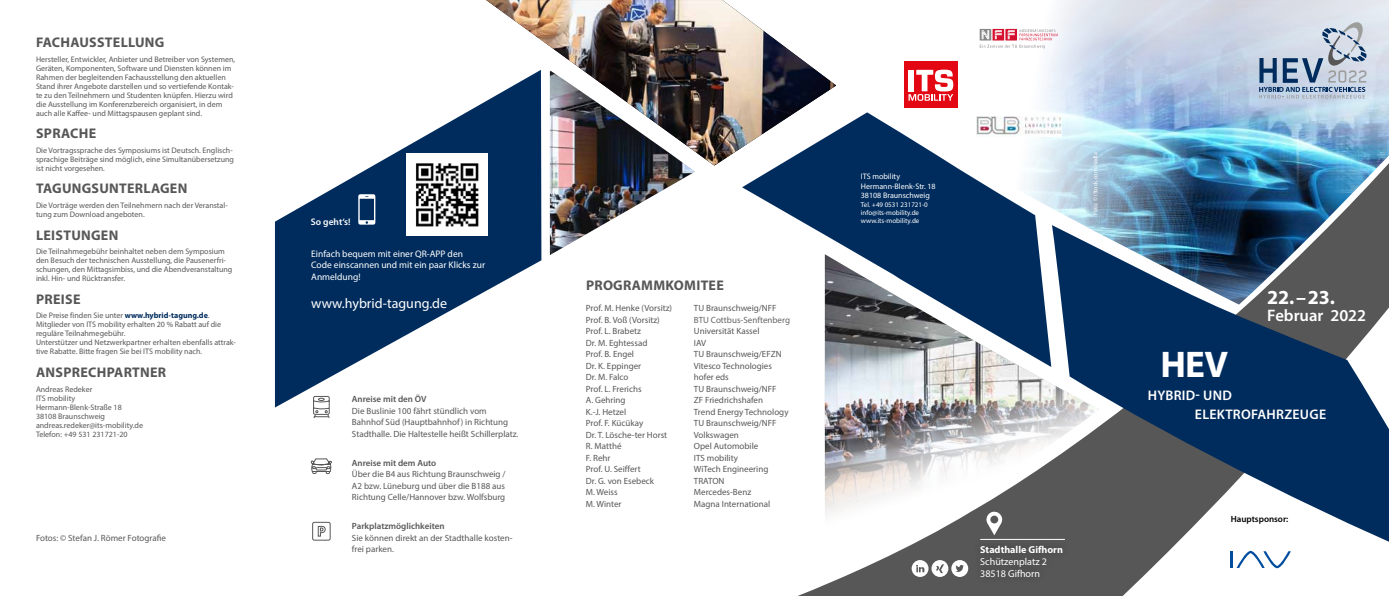
<style>
.page{position:relative;width:1389px;height:596px;background:#fff}
.page>*{position:absolute;margin:0;border:0;box-sizing:border-box;transform-origin:0 0}
.t1{font:700 37.2px "Myriad Pro";color:#fff}
.t2{font:700 19.9px "Myriad Pro";color:#fff}
.t3{font:600 16.7px "Myriad Pro";color:#fff}
.t4{font:700 14px "Myriad Pro";letter-spacing:.02em;color:#585757}
.t5{font:14px "Myriad Pro";color:#fff}
.t6{font:600 13.9px/19.3px "Myriad Pro";letter-spacing:.02em;color:#fff}
.t7{font:10.1px/12.1px "Myriad Pro";color:#fff}
.t8{font:700 10.1px "Myriad Pro";color:#fff}
.t9{font:9.5px/11.4px "Myriad Pro";color:#fff}
.t10{font:600 9.5px "Myriad Pro";color:#fff}
.t11{font:9px/11.5px "Myriad Pro";color:#585757}
.t12{font:600 9px "Myriad Pro";color:#585757}
.t13{font:9px "Myriad Pro";color:#595858}
.t14{font:9px "Myriad Pro";color:#666363}
.t15{font:600 9px "Myriad Pro";color:#000}
.t16{font:8px/9px "Myriad Pro";color:#585757}
.t17{font:8px/9.6px "Myriad Pro";color:#fff}
.t18{font:7px/8.4px "Myriad Pro";color:#fff}
.t19{font:6px "Myriad Pro";color:#fff}
.s1{font-weight:700;color:#002c5d}
</style>
<div class="page">
<svg style="left:275px;top:101px;width:266px;height:306px;fill:#002c5d"></svg>
<svg style="left:358px;top:194px;width:17px;height:30px"></svg>
<img style="left:836px;top:0;width:553px;height:150px">
<img style="left:800px;top:150px;width:589px;height:445px">
<svg style="left:1052px;top:225px;width:337px;height:354px"></svg>
<svg style="left:742px;top:112px;width:309px;height:255px"></svg>
<svg style="left:951px;top:568px;width:17px;height:8px"></svg>
<div style="left:974px;top:538px;width:96px;height:46px;background:#555454"></div>
<div style="left:931px;top:559px;width:17px;height:17px;background:#fff;border-radius:50%"></div>
<svg style="left:936px;top:568px;width:7px;height:4px"></svg>
<svg style="left:912px;top:568px;width:17px;height:8px"></svg>
<svg style="left:1259px;top:21px;width:108px;height:77px;background:#aebbcd"></svg>
<div style="left:904px;top:62px;width:54px;height:46px;background:#e30613"></div>
<svg style="left:909px;top:70px;width:44px;height:31px"></svg>
<svg style="left:313px;top:395px;width:17px;height:23px"></svg>
<div style="left:312px;top:521px;width:19px;height:19px;border:1px solid #585757;border-radius:2px"></div>
<svg style="left:318px;top:525px;width:8px;height:11px"></svg>
<svg style="left:311px;top:458px;width:21px;height:15px"></svg>
<img style="left:406px;top:153px;width:82px;height:82px">
<img style="left:550px;top:165px;width:145px;height:90px">
<img style="left:486px;top:0;width:350px;height:165px">
<svg style="left:825px;top:254px;width:274px;height:314px;fill:#585757"></svg>
<img style="left:825px;top:254px;width:273px;height:291px">
<svg style="left:980px;top:29px;width:78px;height:19px"></svg>
<img style="left:976px;top:117px;width:85px;height:19px">
<svg style="left:1231px;top:550px;width:60px;height:18px"></svg>
<svg style="left:986px;top:510px;width:16px;height:25px"></svg>
<h3 class="t4" style="left:36px;top:33px;width:128px">FACHAUSSTELLUNG</h3>
<p class="t16" style="left:36px;top:54px;width:201px">Hersteller, Entwickler, Anbieter und Betreiber von Systemen, Geräten, Komponenten, Software und Diensten können im Rahmen der begleitenden Fachausstellung den aktuellen Stand ihrer Angebote darstellen und so vertiefende Kontak&shy;te zu den Teilnehmern und Studenten knüpfen. Hierzu wird die Ausstellung im Konferenzbereich organisiert, in dem auch alle Kaffee- und Mittagspausen geplant sind.</p>
<h3 class="t4" style="left:36px;top:124px;width:62px">SPRACHE</h3>
<p class="t16" style="left:36px;top:145px;width:199px">Die Vortragssprache des Symposiums ist Deutsch. Englisch&shy;sprachige Beiträge sind möglich, eine Simultanübersetzung ist nicht vorgesehen.</p>
<h3 class="t4" style="left:36px;top:179px;width:10px">TAG</h3>
<h3 class="t4" style="left:62px;top:179px;width:127px">UNGSUNTERLAGEN</h3>
<p class="t16" style="left:36px;top:200px;width:193px">Die Vorträge werden den Teilnehmern nach der Veranstal&shy;tung zum Download angeboten.</p>
<h3 class="t4" style="left:36px;top:225px;width:84px">LEISTUNGEN</h3>
<p class="t16" style="left:36px;top:247px;width:198px">Die Teilnahmegebühr beinhaltet neben dem Symposium den Besuch der technischen Ausstellung, die Pausenerfri&shy;schungen, den Mittagsimbiss, und die Abendveranstaltung inkl. Hin- und Rücktransfer.</p>
<h3 class="t4" style="left:36px;top:290px;width:46px">PREISE</h3>
<p class="t16" style="left:36px;top:311px;width:202px">Die Preise finden Sie unter <span class="s1">WWW.HYBRID-TAGUNG.DE</span>.<br>Mitglieder von ITS mobility erhalten 20 % Rabatt auf die reguläre Teilnahmegebühr.<br>Unterstützer und Netzwerkpartner erhalten ebenfalls attrak&shy;tive Rabatte. Bitte fragen Sie bei ITS mobility nach.</p>
<h3 class="t4" style="left:36px;top:363px;width:132px">ANSPRECHPARTNER</h3>
<p class="t16" style="left:36px;top:384px;width:109px">Andreas Redeker<br>ITS mobility<br>Hermann-Blenk-Straße 18<br>38108 Braunschweig andreas.redeker@its-mobility.de<br>Telefon: +49 531 231721-20</p>
<p class="t12" style="left:352px;top:393px;width:76px">Anreise mit den ÖV</p>
<p class="t10" style="left:311px;top:215px;width:41px">So geht‘s!</p>
<p class="t9" style="left:311px;top:248px;width:175px">Einfach bequem mit einer QR-APP den<br>Code einscannen und mit ein paar Klicks zur<br>Anmeldung!</p>
<h3 class="t5" style="left:311px;top:294px;width:137px">www.hybrid-tagung.de</h3>
<p class="t11" style="left:352px;top:404px;width:168px">Die Buslinie 100 fährt stündlich vom<br>Bahnhof Süd (Hauptbahnhof) in Richtung<br>Stadthalle. Die Haltestelle heißt Schillerplatz.</p>
<p class="t12" style="left:352px;top:456px;width:86px">Anreise mit dem Auto</p>
<p class="t11" style="left:352px;top:468px;width:155px;text-align:justify">Über die B4 aus Richtung Braunschweig / A2 bzw. Lüneburg und über die B188 aus Richtung Celle/Hannover bzw. Wolfsburg</p>
<p class="t12" style="left:352px;top:520px;width:94px">Parkplatzmöglichkeiten</p>
<p class="t11" style="left:352px;top:531px;width:162px">Sie können direkt an der Stadthalle kosten&shy;frei parken.</p>
<p class="t13" style="left:36px;top:532px;width:131px">Fotos: © Stefan J. Römer Fotografie</p>
<h3 class="t4" style="left:586px;top:276px;width:139px">PROGRAMMKOMITEE</h3>
<p class="t11" style="left:586px;top:302px;width:88px">Prof. M. Henke (Vorsitz)</p>
<p class="t11" style="left:694px;top:302px;width:84px">TU Braunschweig/NFF</p>
<p class="t11" style="left:586px;top:313px;width:75px">Prof. B. Voß (Vorsitz)</p>
<p class="t14" style="left:694px;top:314px;width:98px">BTU Cottbus-Senftenberg</p>
<p class="t11" style="left:586px;top:325px;width:57px">Prof. L. Brabetz</p>
<p class="t11" style="left:694px;top:325px;width:67px">Universität Kassel</p>
<p class="t11" style="left:586px;top:336px;width:63px">Dr. M. Eghtessad</p>
<p class="t11" style="left:694px;top:336px;width:14px">IAV</p>
<p class="t11" style="left:586px;top:348px;width:50px">Prof. B. Engel</p>
<p class="t11" style="left:694px;top:348px;width:89px">TU Braunschweig/EFZN</p>
<p class="t11" style="left:586px;top:359px;width:57px">Dr. K. Eppinger</p>
<p class="t11" style="left:694px;top:359px;width:79px">Vitesco Technologies</p>
<p class="t11" style="left:586px;top:371px;width:44px">Dr. M. Falco</p>
<p class="t11" style="left:694px;top:371px;width:36px">hofer eds</p>
<p class="t11" style="left:586px;top:382px;width:57px">Prof. L. Frerichs</p>
<p class="t11" style="left:694px;top:382px;width:84px">TU Braunschweig/NFF</p>
<p class="t11" style="left:586px;top:394px;width:41px">A. Gehring</p>
<p class="t11" style="left:694px;top:394px;width:71px">ZF Friedrichshafen</p>
<p class="t11" style="left:586px;top:405px;width:42px">K.-J. Hetzel</p>
<p class="t11" style="left:694px;top:405px;width:96px">Trend Energy Technology</p>
<p class="t11" style="left:586px;top:417px;width:59px">Prof. F. Kücükay</p>
<p class="t11" style="left:694px;top:417px;width:84px">TU Braunschweig/NFF</p>
<p class="t11" style="left:586px;top:428px;width:83px">Dr. T. Lösche-ter Horst</p>
<p class="t11" style="left:694px;top:428px;width:47px">Volkswagen</p>
<p class="t11" style="left:586px;top:440px;width:37px">R. Matthé</p>
<p class="t11" style="left:694px;top:440px;width:66px">Opel Automobile</p>
<p class="t11" style="left:586px;top:451px;width:26px">F. Rehr</p>
<p class="t11" style="left:694px;top:451px;width:46px">ITS mobility</p>
<p class="t11" style="left:586px;top:463px;width:56px">Prof. U. Seiffert</p>
<p class="t11" style="left:694px;top:463px;width:76px">WiTech Engineering</p>
<p class="t11" style="left:586px;top:474px;width:70px">Dr. G. von Esebeck</p>
<p class="t11" style="left:694px;top:474px;width:32px">TRATON</p>
<p class="t11" style="left:586px;top:486px;width:33px">M. Weiss</p>
<p class="t11" style="left:694px;top:486px;width:59px">Mercedes-Benz</p>
<p class="t11" style="left:586px;top:497px;width:37px">M. Winter</p>
<p class="t11" style="left:694px;top:497px;width:78px">Magna International</p>
<p class="t17" style="left:861px;top:171px;width:76px">ITS mobility<br>Hermann-Blenk-Str. 18<br>38108 Braunschweig</p>
<p class="t18" style="left:861px;top:200px;width:68px">Tel. +49 0531 231721-0 info@its-mobility.de www.its-mobility.de</p>
<p class="t19" style="left:1092px;top:215px;width:64px;rotate:-90deg">Foto: © iStock.com/nadla</p>
<p class="t8" style="left:980px;top:542px;width:84px">STADTHALLE GIFHORN</p>
<p class="t7" style="left:980px;top:555px;width:68px">Schützenplatz 2<br>38518 Gifhorn</p>
<h1 class="t1" style="left:1160px;top:340px;width:69px">HEV</h1>
<h2 class="t2" style="left:1267px;top:284px;width:69px">22. – 23.</h2>
<h3 class="t3" style="left:1267px;top:304px;width:100px">Februar 2022</h3>
<h3 class="t6" style="left:1195px;top:384px;width:131px;text-indent:-47px">HYBRID- und<br>ELektrofahrzeuge</h3>
<p class="t15" style="left:1231px;top:512px;width:59px">Hauptsponsor:</p>
</div>
